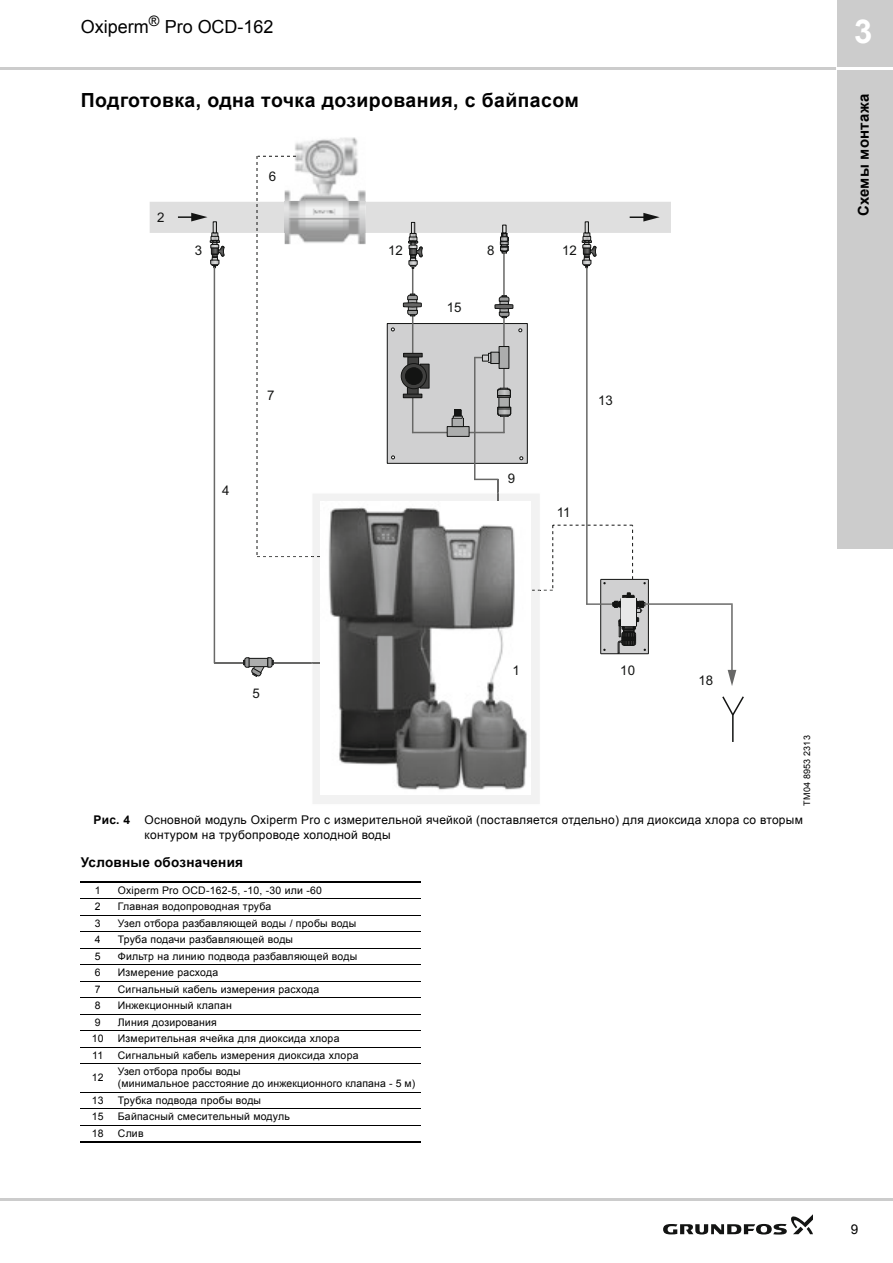
<style>
.page{position:relative;width:893px;height:1263px;background:#fff}
.page>*{position:absolute;margin:0;border:0;box-sizing:border-box;transform-origin:0 0}
.t1{font:700 33px "Arial";color:#fff}
.t2{font:700 19.5px "Arial";letter-spacing:.02em;color:#000}
.t3{font:18px "Arial";color:#000}
.t4{font:700 15px "Arial";letter-spacing:.02em;color:#000}
.t5{font:700 13.5px "Arial";letter-spacing:.015em;color:#000}
.t6{font:13.5px "Arial";color:#000}
.t7{font:13.35px "Arial";color:#131413}
.t8{font:12px/15px "Arial";letter-spacing:.02em;color:#000}
.t9{font:10.5px/12px "Arial";letter-spacing:.02em;color:#000}
.t10{font:9px "Arial";letter-spacing:.025em;color:#000}
.s1{font-weight:700}
</style>
<div class="page">
<hr style="left:0;top:67px;width:893px;height:3px;background:#ccc">
<div style="left:838px;top:0;width:55px;height:548px;background:#ccc"></div>
<svg style="left:663px;top:1214px;width:150px;height:20px"></svg>
<hr style="left:0;top:1198px;width:893px;height:3px;background:#ccc">
<hr style="left:838px;top:67px;width:55px;height:3px;background:#fff">
<img style="left:287px;top:137px;width:71px;height:19px">
<hr style="left:731px;top:605px;width:2px;height:68px;background:#686867">
<svg style="left:728px;top:670px;width:8px;height:16px"></svg>
<svg style="left:722px;top:696px;width:22px;height:19px"></svg>
<hr style="left:732px;top:715px;width:2px;height:27px;background:#131413">
<div style="left:313px;top:677px;width:227px;height:127px;background:#f2f2f2"></div>
<img style="left:321px;top:677px;width:209px;height:118px">
<hr style="left:645px;top:603px;width:88px;height:2px;background:#686867">
<svg style="left:150px;top:156px;width:521px;height:521px"></svg>
<hr style="left:81px;top:881px;width:340px;height:2px;background:#000">
<hr style="left:81px;top:898px;width:340px;height:1px;background:#000">
<hr style="left:81px;top:915px;width:340px;height:1px;background:#000">
<hr style="left:81px;top:931px;width:340px;height:1px;background:#000">
<hr style="left:81px;top:948px;width:340px;height:1px;background:#000">
<hr style="left:81px;top:964px;width:340px;height:1px;background:#000">
<hr style="left:81px;top:981px;width:340px;height:1px;background:#000">
<hr style="left:81px;top:997px;width:340px;height:1px;background:#000">
<hr style="left:81px;top:1014px;width:340px;height:1px;background:#000">
<hr style="left:81px;top:1030px;width:340px;height:1px;background:#000">
<hr style="left:81px;top:1047px;width:340px;height:1px;background:#000">
<hr style="left:81px;top:1063px;width:340px;height:1px;background:#000">
<hr style="left:81px;top:1092px;width:340px;height:1px;background:#000">
<hr style="left:81px;top:1108px;width:340px;height:1px;background:#000">
<hr style="left:81px;top:1125px;width:340px;height:1px;background:#000">
<hr style="left:81px;top:1141px;width:340px;height:2px;background:#000">
<h3 class="t3" style="left:81px;top:15px;width:194px">Oxiperm<sup>®</sup> Pro OCD-162</h3>
<h1 class="t1" style="left:854px;top:10px;width:20px">3</h1>
<h2 class="t2" style="left:81px;top:87px;width:500px">Подготовка, одна точка дозирования, с байпасом</h2>
<p class="t7" style="left:157px;top:208px;width:9px">2</p>
<p class="t7" style="left:195px;top:242px;width:9px">3</p>
<p class="t7" style="left:269px;top:167px;width:9px">6</p>
<p class="t7" style="left:388px;top:242px;width:16px">12</p>
<p class="t7" style="left:487px;top:242px;width:9px">8</p>
<p class="t7" style="left:447px;top:298px;width:16px">15</p>
<p class="t7" style="left:562px;top:242px;width:16px">12</p>
<p class="t7" style="left:222px;top:481px;width:9px">4</p>
<p class="t7" style="left:267px;top:387px;width:9px">7</p>
<p class="t7" style="left:508px;top:470px;width:9px">9</p>
<p class="t7" style="left:598px;top:391px;width:16px">13</p>
<p class="t7" style="left:557px;top:503px;width:15px">11</p>
<h3 class="t4" style="left:854px;top:216px;width:124px;rotate:-90deg">Схемы монтажа</h3>
<p class="t7" style="left:252px;top:684px;width:9px">5</p>
<p class="t7" style="left:512px;top:661px;width:9px">1</p>
<p class="t7" style="left:620px;top:661px;width:16px">10</p>
<p class="t7" style="left:698px;top:672px;width:16px">18</p>
<p class="t10" style="left:801px;top:806px;width:72px;rotate:-90deg">TM04 8953 2313</p>
<p class="t8" style="left:145px;top:813px;width:660px;text-indent:-51px"><span class="s1">Рис. 4</span> Основной модуль Oxiperm Pro с измерительной ячейкой (поставляется отдельно) для диоксида хлора со вторым контуром на трубопроводе холодной воды</p>
<p class="t5" style="left:81px;top:854px;width:164px">Условные обозначения</p>
<p class="t9" style="left:95px;top:884px;width:7px">1</p>
<p class="t9" style="left:118px;top:884px;width:205px">Oxiperm Pro OCD-162-5, -10, -30 или -60</p>
<p class="t9" style="left:95px;top:901px;width:7px">2</p>
<p class="t9" style="left:118px;top:901px;width:155px">Главная водопроводная труба</p>
<p class="t9" style="left:95px;top:917px;width:7px">3</p>
<p class="t9" style="left:118px;top:917px;width:240px">Узел отбора разбавляющей воды / пробы воды</p>
<p class="t9" style="left:95px;top:934px;width:7px">4</p>
<p class="t9" style="left:118px;top:934px;width:177px">Труба подачи разбавляющей воды</p>
<p class="t9" style="left:95px;top:950px;width:7px">5</p>
<p class="t9" style="left:118px;top:950px;width:241px">Фильтр на линию подвода разбавляющей воды</p>
<p class="t9" style="left:95px;top:967px;width:7px">6</p>
<p class="t9" style="left:118px;top:967px;width:102px">Измерение расхода</p>
<p class="t9" style="left:95px;top:983px;width:7px">7</p>
<p class="t9" style="left:118px;top:983px;width:203px">Сигнальный кабель измерения расхода</p>
<p class="t9" style="left:95px;top:1000px;width:7px">8</p>
<p class="t9" style="left:118px;top:1000px;width:116px">Инжекционный клапан</p>
<p class="t9" style="left:95px;top:1016px;width:7px">9</p>
<p class="t9" style="left:118px;top:1016px;width:101px">Линия дозирования</p>
<p class="t9" style="left:92px;top:1033px;width:13px">10</p>
<p class="t9" style="left:118px;top:1033px;width:223px">Измерительная ячейка для диоксида хлора</p>
<p class="t9" style="left:92px;top:1049px;width:13px">11</p>
<p class="t9" style="left:118px;top:1049px;width:242px">Сигнальный кабель измерения диоксида хлора</p>
<p class="t9" style="left:92px;top:1072px;width:13px">12</p>
<p class="t9" style="left:118px;top:1066px;width:299px">Узел отбора пробы воды<br>(минимальное расстояние до инжекционного клапана - 5 м)</p>
<p class="t9" style="left:92px;top:1094px;width:13px">13</p>
<p class="t9" style="left:118px;top:1094px;width:145px">Трубка подвода пробы воды</p>
<p class="t9" style="left:92px;top:1111px;width:13px">15</p>
<p class="t9" style="left:118px;top:1111px;width:173px">Байпасный смесительный модуль</p>
<p class="t9" style="left:92px;top:1127px;width:13px">18</p>
<p class="t9" style="left:118px;top:1127px;width:27px">Слив</p>
<p class="t6" style="left:851px;top:1220px;width:9px">9</p>
</div>
